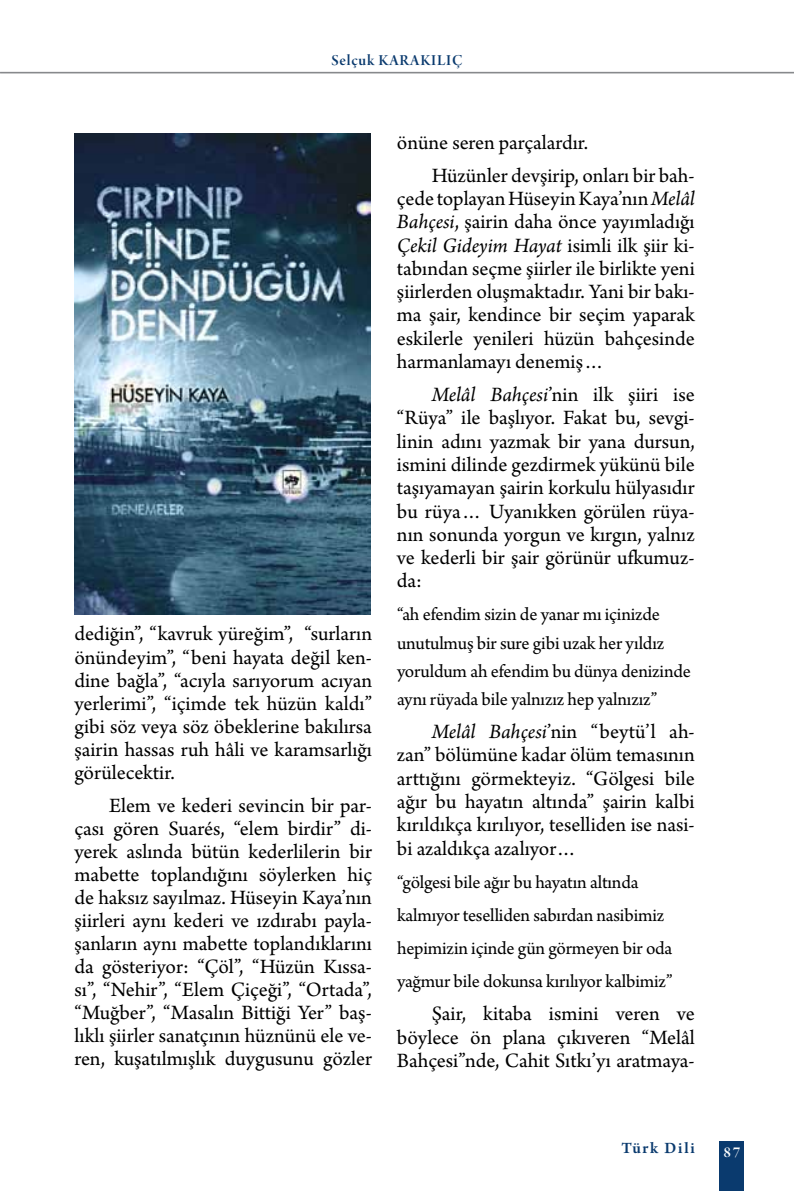
<style>
.page{position:relative;width:794px;height:1191px;background:#fff}
.page>*{position:absolute;margin:0;border:0;box-sizing:border-box;transform-origin:0 0}
.t1{font:21.35px/23.3px "Arno Pro";color:#000;text-align:justify}
.t2{font:19.25px/28.2px "Arno Pro";letter-spacing:-.01em;color:#000}
.t3{font:600 16.62px "Arno Pro";letter-spacing:.1em;color:#0a3a6e}
.t4{font:16.1px "Arno Pro Smbd Display";letter-spacing:.05em;color:#0a3a6e}
.t5{font:16.1px "Arno Pro Smbd Display";color:#fff}
.s1{font-style:italic}
</style>
<div class="page">
<hr style="left:0;top:72px;width:794px;height:1px;background:#808285">
<hr style="left:0;top:73px;width:794px;height:1px;background:#808285">
<div style="left:719px;top:1141px;width:25px;height:50px;background:#0a3a6e"></div>
<img style="left:74px;top:134px;width:296px;height:480px">
<p class="t4" style="left:331px;top:51px;width:132px">Selçuk KARAKILIÇ</p>
<p class="t1" style="left:74px;top:623px;width:299px">dediğin”, “kavruk yüreğim”, “surların önündeyim”, “beni hayata değil ken&shy;dine bağla”, “acıyla sarıyorum acıyan yerlerimi”, “içimde tek hüzün kaldı” gibi söz veya söz öbeklerine bakılırsa şairin hassas ruh hâli ve karamsarlığı görülecektir.</p>
<p class="t1" style="left:74px;top:795px;width:299px;text-indent:35px">Elem ve kederi sevincin bir par&shy;çası gören Suarés, “elem birdir” di&shy;yerek aslında bütün kederlilerin bir mabette toplandığını söylerken hiç de haksız sayılmaz. Hüseyin Kaya’nın şiirleri aynı kederi ve ızdırabı payla&shy;şanların aynı mabette toplandıklarını da gösteriyor: “Çöl”, “Hüzün Kıssa&shy;sı”, “Nehir”, “Elem Çiçeği”, “Ortada”, “Muğber”, “Masalın Bittiği Yer” baş&shy;lıklı şiirler sanatçının hüznünü ele ve&shy;ren, kuşatılmışlık duygusunu gözler</p>
<p class="t1" style="left:432px;top:127px;width:264px;line-height:33.2px;text-indent:-35px">önüne seren parçalardır.<br>Hüzünler devşirip, onları bir bah-</p>
<p class="t1" style="left:397px;top:188px;width:299px">çede toplayan Hüseyin Kaya’nın <span class="s1">Melâl Bahçesi</span>, şairin daha önce yayımladığı <span class="s1">Çekil Gideyim Hayat</span> isimli ilk şiir ki&shy;tabından seçme şiirler ile birlikte yeni şiirlerden oluşmaktadır. Yani bir bakı&shy;ma şair, kendince bir seçim yaparak eskilerle yenileri hüzün bahçesinde harmanlamayı denemiş…</p>
<p class="t1" style="left:397px;top:384px;width:299px;text-indent:35px"><span class="s1">Melâl Bahçesi</span>’nin ilk şiiri ise “Rüya” ile başlıyor. Fakat bu, sevgi&shy;linin adını yazmak bir yana dursun, ismini dilinde gezdirmek yükünü bile taşıyamayan şairin korkulu hülyasıdır bu rüya… Uyanıkken görülen rüya&shy;nın sonunda yorgun ve kırgın, yalnız ve kederli bir şair görünür ufkumuz&shy;da:</p>
<p class="t2" style="left:397px;top:601px;width:295px">“ah efendim sizin de yanar mı içinizde unutulmuş bir sure gibi uzak her yıldız yoruldum ah efendim bu dünya denizinde aynı rüyada bile yalnızız hep yalnızız”</p>
<p class="t1" style="left:397px;top:721px;width:299px;text-indent:35px"><span class="s1">Melâl Bahçesi</span>’nin “beytü’l ah&shy;zan” bölümüne kadar ölüm temasının arttığını görmekteyiz. “Gölgesi bile ağır bu hayatın altında” şairin kalbi kırıldıkça kırılıyor, teselliden ise nasi&shy;bi azaldıkça azalıyor…</p>
<p class="t2" style="left:397px;top:866px;width:277px;line-height:33.2px">“gölgesi bile ağır bu hayatın altında kalmıyor teselliden sabırdan nasibimiz hepimizin içinde gün görmeyen bir oda yağmur bile dokunsa kırılıyor kalbimiz”</p>
<p class="t1" style="left:397px;top:1003px;width:299px;text-indent:35px">Şair, kitaba ismini veren ve böylece ön plana çıkıveren “Melâl Bahçesi”nde, Cahit Sıtkı’yı aratmaya-</p>
<p class="t3" style="left:621px;top:1138px;width:75px">Türk Dili</p>
<p class="t5" style="left:723px;top:1142px;width:18px">87</p>
</div>
